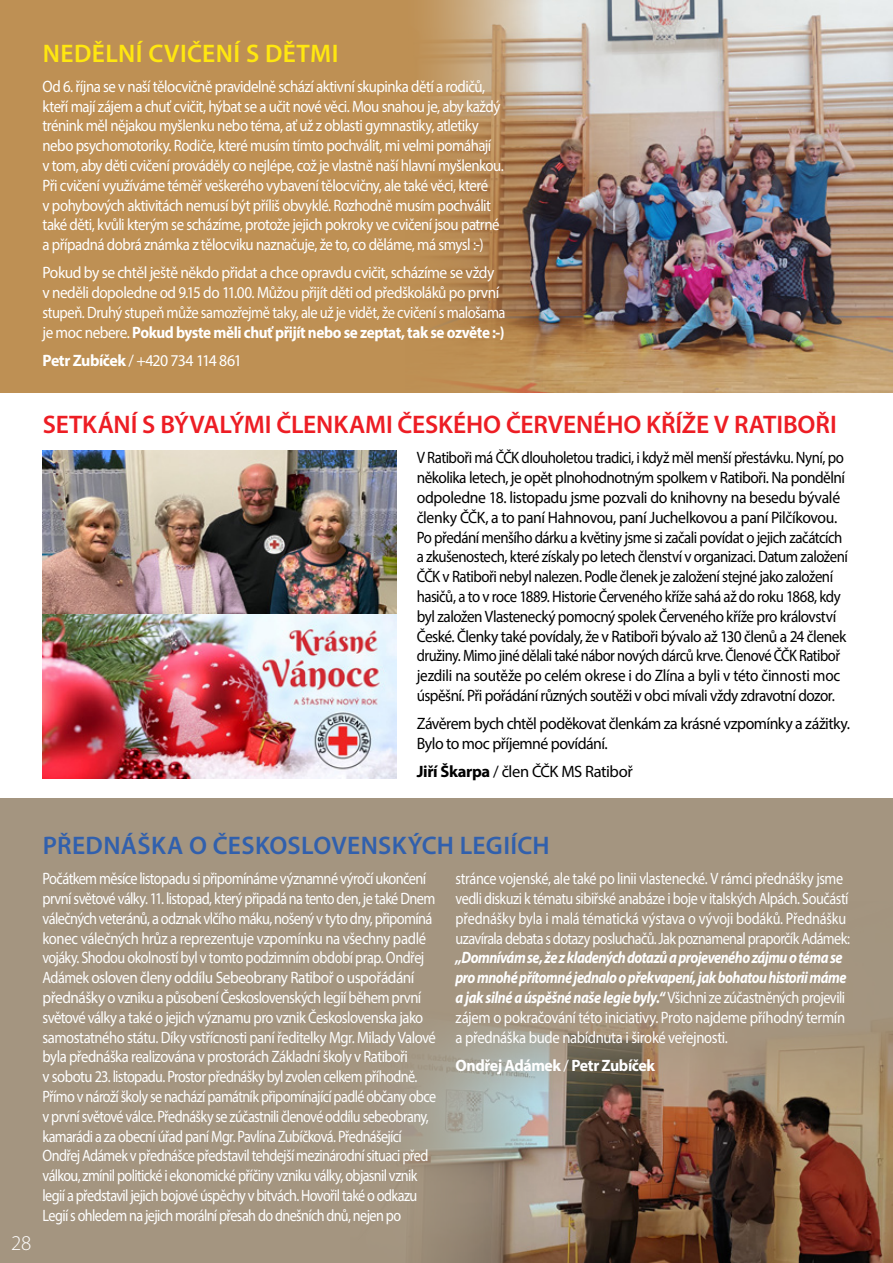
<style>
.page{position:relative;width:893px;height:1263px;background:#fff}
.page>*{position:absolute;margin:0;border:0;box-sizing:border-box;transform-origin:0 0}
.t1{font:600 25.5px "Myriad Pro";letter-spacing:-.005em;color:#ed1d24}
.t2{font:600 25.5px "Myriad Pro";letter-spacing:.01em;color:#3160ad}
.t3{font:600 25.5px "Myriad Pro";letter-spacing:.015em;color:#ffe710}
.t4{font:300 21px "Myriad Pro";color:#fff}
.t5{font:16.5px/19.8px "Myriad Pro";letter-spacing:-.035em;color:#fff;scale:.87 1}
.t6{font:16.5px/19.8px "Myriad Pro";letter-spacing:-.03em;color:#000;scale:.9 1}
.t7{font:16.5px/19.8px "Myriad Pro";letter-spacing:-.035em;color:#fff;scale:.9 1}
.t8{font:italic 700 16.5px/19.8px "Myriad Pro";letter-spacing:-.035em;color:#fff;scale:.86 1}
.t9{font:16.5px/19.8px "Myriad Pro";letter-spacing:-.035em;color:#fff;scale:.94 1}
.t10{font:16.5px/19.8px "Myriad Pro";letter-spacing:-.035em;color:#fff;scale:.86 1}
.t11{font:16.5px/19.8px "Myriad Pro";letter-spacing:-.03em;color:#000;scale:.96 1}
.t12{font:16.5px "Myriad Pro";letter-spacing:-.03em;color:#000}
.t13{font:16.5px "Myriad Pro";letter-spacing:-.06em;color:#fff;scale:.96 1}
.t14{font:700 16.5px "Myriad Pro";letter-spacing:-.025em;color:#fff;scale:.96 1}
.s1{font-weight:700}
.s2{font-weight:400;font-style:normal}
.s3{font-weight:400}
</style>
<div class="page">
<div style="left:0;top:0;width:893px;height:392px;background:#be9054"></div>
<img style="left:428px;top:0;width:465px;height:392px">
<img style="left:43px;top:451px;width:354px;height:328px">
<div style="left:0;top:798px;width:893px;height:465px;background:#a49580"></div>
<img style="left:401px;top:1015px;width:492px;height:248px">
<h1 class="t3" style="left:43px;top:37px;width:297px">NEDĚLNÍ CVIČENÍ S DĚTMI</h1>
<p class="t7" style="left:43px;top:76px;width:514px">Od 6. října se v naší tělocvičně pravidelně schází aktivní skupinka dětí a rodičů, kteří mají zájem a chuť cvičit, hýbat se a učit nové věci. Mou snahou je, aby každý trénink měl nějakou myšlenku nebo téma, ať už z oblasti gymnastiky, atletiky nebo psychomotoriky. Rodiče, které musím tímto pochválit, mi velmi pomáhají<br>v tom, aby děti cvičení prováděly co nejlépe, což je vlastně naší hlavní myšlenkou.<br>Při cvičení využíváme téměř veškerého vybavení tělocvičny, ale také věci, které<br>v pohybových aktivitách nemusí být příliš obvyklé. Rozhodně musím pochválit také děti, kvůli kterým se scházíme, protože jejich pokroky ve cvičení jsou patrné a případná dobrá známka z tělocviku naznačuje, že to, co děláme, má smysl :-)</p>
<p class="t9" style="left:43px;top:263px;width:494px">Pokud by se chtěl ještě někdo přidat a chce opravdu cvičit, scházíme se vždy v neděli dopoledne od 9.15 do 11.00. Můžou přijít děti od předškoláků po první stupeň. Druhý stupeň může samozřejmě taky, ale už je vidět, že cvičení s malošama je moc nebere. <span class="s1">Pokud byste měli chuť přijít nebo se zeptat, tak se ozvěte :-)</span></p>
<p class="t13" style="left:43px;top:350px;width:209px"><span class="s1">Petr Zubíček</span> / +420 734 114 861</p>
<h1 class="t1" style="left:43px;top:408px;width:795px">SETKÁNÍ S BÝVALÝMI ČLENKAMI ČESKÉHO ČERVENÉHO KŘÍŽE V RATIBOŘI</h1>
<p class="t6" style="left:417px;top:448px;width:481px">V Ratiboři má ČČK dlouholetou tradici, i když měl menší přestávku. Nyní, po několika letech, je opět plnohodnotným spolkem v Ratiboři. Na pondělní odpoledne 18. listopadu jsme pozvali do knihovny na besedu bývalé členky ČČK, a to paní Hahnovou, paní Juchelkovou a paní Pilčíkovou.<br>Po předání menšího dárku a květiny jsme si začali povídat o jejich začátcích a zkušenostech, které získaly po letech členství v organizaci. Datum založení ČČK v Ratiboři nebyl nalezen. Podle členek je založení stejné jako založení hasičů, a to v roce 1889. Historie Červeného kříže sahá až do roku 1868, kdy byl založen Vlastenecký pomocný spolek Červeného kříže pro království České. Členky také povídaly, že v Ratiboři bývalo až 130 členů a 24 členek družiny. Mimo jiné dělali také nábor nových dárců krve. Členové ČČK Ratiboř jezdili na soutěže po celém okrese i do Zlína a byli v této činnosti moc úspěšní. Při pořádání různých soutěži v obci mívali vždy zdravotní dozor.</p>
<p class="t11" style="left:417px;top:713px;width:453px">Závěrem bych chtěl poděkovat členkám za krásné vzpomínky a zážitky.<br>Bylo to moc příjemné povídání.</p>
<p class="t12" style="left:417px;top:762px;width:218px"><span class="s1">Jiří Škarpa</span> / člen ČČK MS Ratiboř</p>
<p class="t4" style="left:11px;top:1231px;width:22px">28</p>
<h1 class="t2" style="left:43px;top:829px;width:508px">PŘEDNÁŠKA O ČESKOSLOVENSKÝCH LEGIÍCH</h1>
<p class="t5" style="left:43px;top:868px;width:454px">Počátkem měsíce listopadu si připomínáme významné výročí ukončení první světové války. 11. listopad, který připadá na tento den, je také Dnem válečných veteránů, a odznak vlčího máku, nošený v tyto dny, připomíná konec válečných hrůz a reprezentuje vzpomínku na všechny padlé vojáky. Shodou okolností byl v tomto podzimním období prap. Ondřej Adámek osloven členy oddílu Sebeobrany Ratiboř o uspořádání přednášky o vzniku a působení Československých legií během první světové války a také o jejich významu pro vznik Československa jako samostatného státu. Díky vstřícnosti paní ředitelky Mgr. Milady Valové byla přednáška realizována v prostorách Základní školy v Ratiboři<br>v sobotu 23. listopadu. Prostor přednášky byl zvolen celkem příhodně.<br>Přímo v nároží školy se nachází památník připomínající padlé občany obce v první světové válce. Přednášky se zúčastnili členové oddílu sebeobrany, kamarádi a za obecní úřad paní Mgr. Pavlína Zubíčková. Přednášející Ondřej Adámek v přednášce představil tehdejší mezinárodní situaci před válkou, zmínil politické i ekonomické příčiny vzniku války, objasnil vznik legií a představil jejich bojové úspěchy v bitvách. Hovořil také o odkazu Legií s ohledem na jejich morální přesah do dnešních dnů, nejen po</p>
<p class="t10" style="left:455px;top:868px;width:460px">stránce vojenské, ale také po linii vlastenecké. V rámci přednášky jsme vedli diskuzi k tématu sibiřské anabáze i boje v italských Alpách. Součástí přednášky byla i malá tématická výstava o vývoji bodáků. Přednášku uzavírala debata s dotazy posluchačů. Jak poznamenal praporčík Adámek:</p>
<p class="t8" style="left:455px;top:947px;width:456px">„Domnívám se, že z kladených dotazů a projeveného zájmu o téma se pro mnohé přítomné jednalo o překvapení, jak bohatou historii máme a jak silné a úspěšné naše legie byly.“ <span class="s2">Všichni ze zúčastněných projevili zájem o pokračování této iniciativy. Proto najdeme příhodný termín a přednáška bude nabídnuta i široké veřejnosti.</span></p>
<p class="t14" style="left:455px;top:1055px;width:209px">Ondřej Adámek <span class="s3">/</span> Petr Zubíček</p>
</div>
